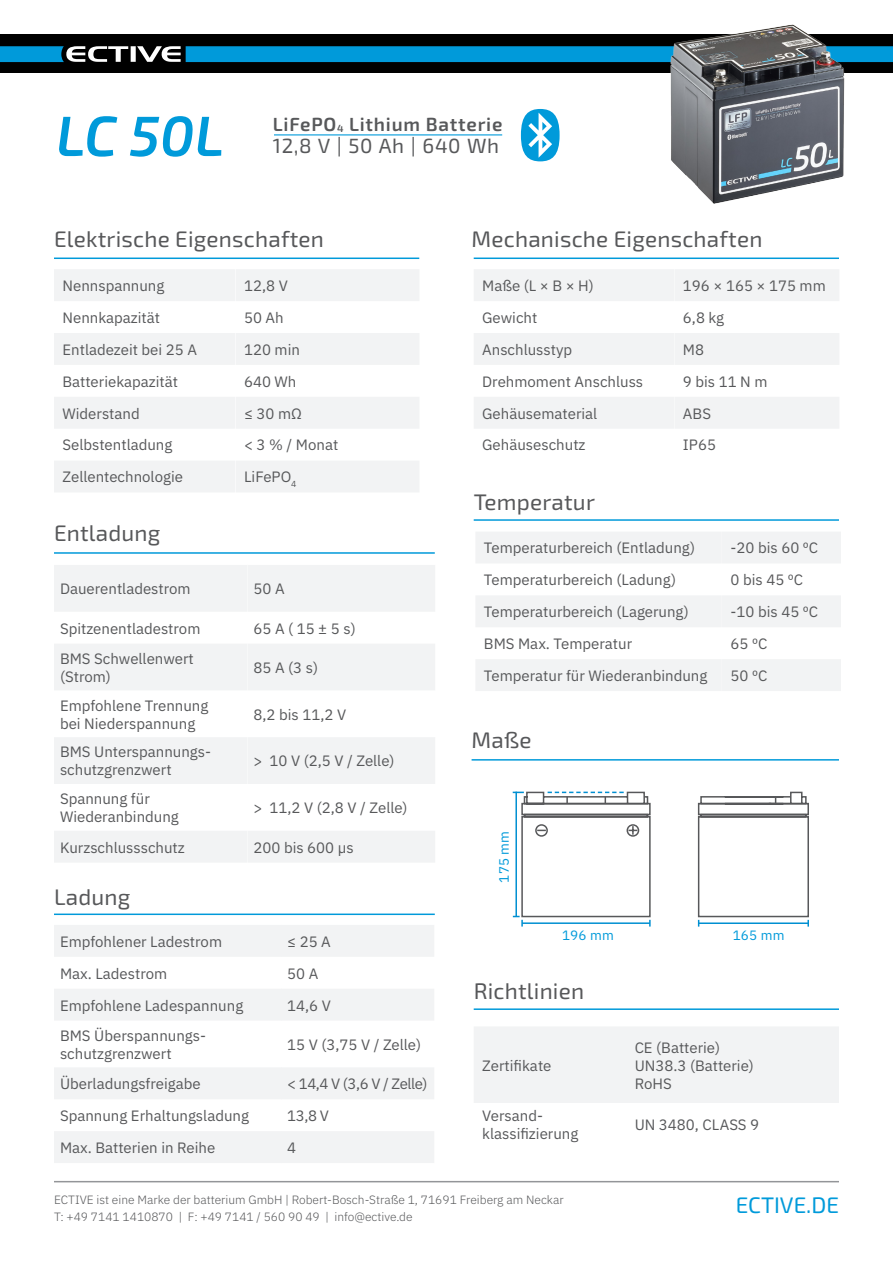
<style>
.page{position:relative;width:893px;height:1263px;background:#fff}
.page>*{position:absolute;margin:0;border:0;box-sizing:border-box;transform-origin:0 0}
.t1{font:italic 600 56.7px "Exo 2";color:#009ada}
.t2{font:22.5px "Exo 2";letter-spacing:.01em;color:#57585a}
.t3{font:22.5px "Exo 2";color:#009ada}
.t4{font:20.55px "Exo 2";letter-spacing:.03em;color:#57585a}
.t5{font:600 19.05px "Exo 2";letter-spacing:.04em;color:#57585a}
.t6{font:15px/32px "IBM Plex Sans";color:#57585a}
.t7{font:13.5px "IBM Plex Sans";letter-spacing:.01em;color:#009ada}
.t8{font:300 12px/16.5px "IBM Plex Sans";color:#57585a}
.s1{font-size:10.35px}
</style>
<div class="page">
<div style="left:0;top:35px;width:893px;height:38px;background:#000"></div>
<svg style="left:0;top:46px;width:181px;height:16px"></svg>
<div style="left:186px;top:46px;width:707px;height:16px;background:#009ada"></div>
<hr style="left:54px;top:1181px;width:785px;height:1px;background:#939598">
<hr style="left:54px;top:258px;width:365px;height:1px;background:#009ada">
<hr style="left:54px;top:552px;width:381px;height:2px;background:#009ada">
<hr style="left:472px;top:759px;width:367px;height:2px;background:#009ada">
<hr style="left:54px;top:913px;width:381px;height:2px;background:#009ada">
<hr style="left:474px;top:519px;width:365px;height:2px;background:#009ada">
<hr style="left:474px;top:258px;width:365px;height:1px;background:#009ada">
<hr style="left:474px;top:1008px;width:365px;height:2px;background:#009ada">
<div style="left:474px;top:1027px;width:365px;height:76px;background:#f2f3f4"></div>
<svg style="left:54px;top:925px;width:227px;height:238px;fill:#f2f3f4"></svg>
<svg style="left:54px;top:565px;width:193px;height:297px;fill:#f2f3f4"></svg>
<svg style="left:521px;top:109px;width:39px;height:52px"></svg>
<svg style="left:54px;top:269px;width:365px;height:223px"></svg>
<svg style="left:474px;top:269px;width:365px;height:159px"></svg>
<svg style="left:476px;top:532px;width:365px;height:159px"></svg>
<svg style="left:281px;top:925px;width:153px;height:238px"></svg>
<svg style="left:248px;top:565px;width:187px;height:297px;fill:#f2f3f4"></svg>
<hr style="left:274px;top:134px;width:228px;height:1px;background:#009ada">
<img style="left:668px;top:25px;width:179px;height:178px">
<svg style="left:513px;top:791px;width:138px;height:135px"></svg>
<svg style="left:697px;top:791px;width:112px;height:136px"></svg>
<p class="t1" style="left:56px;top:102px;width:170px">LC 50L</p>
<p class="t5" style="left:273px;top:113px;width:231px">LiFePO<span class="s1">4</span> Lithium Batterie</p>
<p class="t4" style="left:273px;top:134px;width:228px">12,8 V | 50 Ah | 640 Wh</p>
<h2 class="t2" style="left:54px;top:226px;width:271px">Elektrische Eigenschaften</h2>
<h2 class="t2" style="left:472px;top:226px;width:292px">Mechanische Eigenschaften</h2>
<p class="t6" style="left:63px;top:268px;width:136px">Nennspannung<br>Nennkapazität<br>Entladezeit bei 25 A<br>Batteriekapazität<br>Widerstand<br>Selbstentladung<br>Zellentechnologie</p>
<p class="t6" style="left:482px;top:268px;width:163px">Maße (L × B × H)<br>Gewicht<br>Anschlusstyp<br>Drehmoment Anschluss<br>Gehäusematerial<br>Gehäuseschutz</p>
<p class="t6" style="left:244px;top:268px;width:45px">12,8 V</p>
<p class="t6" style="left:244px;top:300px;width:41px">50 Ah</p>
<p class="t6" style="left:244px;top:332px;width:57px">120 min</p>
<p class="t6" style="left:244px;top:364px;width:54px">640 Wh</p>
<p class="t6" style="left:244px;top:396px;width:59px">≤ 30 mΩ</p>
<p class="t6" style="left:244px;top:428px;width:96px">&lt; 3 % / Monat</p>
<p class="t6" style="left:244px;top:460px;width:54px">LiFePO<sub>4</sub></p>
<h2 class="t2" style="left:474px;top:488px;width:123px">Temperatur</h2>
<p class="t6" style="left:683px;top:268px;width:144px">196 × 165 × 175 mm</p>
<p class="t6" style="left:683px;top:300px;width:43px">6,8 kg</p>
<p class="t6" style="left:683px;top:332px;width:23px">M8</p>
<p class="t6" style="left:683px;top:364px;width:86px">9 bis 11 N m</p>
<p class="t6" style="left:683px;top:396px;width:30px">ABS</p>
<p class="t6" style="left:683px;top:428px;width:35px">IP65</p>
<h2 class="t2" style="left:54px;top:520px;width:108px">Entladung</h2>
<p class="t6" style="left:60px;top:572px;width:132px">Dauerentladestrom</p>
<p class="t6" style="left:60px;top:612px;width:142px;line-height:30.3px">Spitzenentladestrom<br>BMS Schwellenwert</p>
<p class="t6" style="left:60px;top:661px;width:150px;line-height:28.8px">(Strom)<br>Empfohlene Trennung</p>
<p class="t6" style="left:60px;top:708px;width:153px;line-height:28.8px">bei Niederspannung<br>BMS Unterspannungs-</p>
<p class="t6" style="left:60px;top:754px;width:113px;line-height:28.8px">schutzgrenzwert<br>Spannung für</p>
<p class="t6" style="left:60px;top:800px;width:126px;line-height:30.3px">Wiederanbindung<br>Kurzschlussschutz</p>
<h2 class="t2" style="left:54px;top:884px;width:78px">Ladung</h2>
<p class="t6" style="left:253px;top:572px;width:33px">50 A</p>
<p class="t6" style="left:253px;top:611px;width:104px">65 A ( 15 ± 5 s)</p>
<p class="t6" style="left:253px;top:650px;width:66px">85 A (3 s)</p>
<p class="t6" style="left:253px;top:697px;width:94px">8,2 bis 11,2 V</p>
<p class="t6" style="left:253px;top:744px;width:143px">&gt; 10 V (2,5 V / Zelle)</p>
<p class="t6" style="left:253px;top:791px;width:156px">&gt; 11,2 V (2,8 V / Zelle)</p>
<p class="t6" style="left:253px;top:830px;width:102px">200 bis 600 μs</p>
<p class="t6" style="left:60px;top:924px;width:185px">Empfohlener Ladestrom<br>Max. Ladestrom<br>Empfohlene Ladespannung</p>
<p class="t6" style="left:60px;top:1025px;width:147px;line-height:18px">BMS Überspannungs&shy;schutzgrenzwert</p>
<p class="t6" style="left:60px;top:1067px;width:191px">Überladungsfreigabe<br>Spannung Erhaltungsladung<br>Max. Batterien in Reihe</p>
<p class="t6" style="left:287px;top:924px;width:45px">≤ 25 A</p>
<p class="t6" style="left:287px;top:956px;width:33px">50 A</p>
<p class="t6" style="left:287px;top:988px;width:45px">14,6 V</p>
<p class="t6" style="left:287px;top:1027px;width:136px">15 V (3,75 V / Zelle)</p>
<p class="t6" style="left:287px;top:1067px;width:142px">&lt; 14,4 V (3,6 V / Zelle)</p>
<p class="t6" style="left:287px;top:1098px;width:43px">13,8 V</p>
<p class="t6" style="left:287px;top:1130px;width:10px">4</p>
<p class="t6" style="left:484px;top:531px;width:225px">Temperaturbereich (Entladung)<br>Temperaturbereich (Ladung)<br>Temperaturbereich (Lagerung)<br>BMS Max. Temperatur<br>Temperatur für Wiederanbindung</p>
<h2 class="t2" style="left:472px;top:727px;width:62px">Maße</h2>
<p class="t6" style="left:730px;top:531px;width:89px">-20 bis 60 ºC</p>
<p class="t6" style="left:730px;top:563px;width:74px">0 bis 45 ºC</p>
<p class="t6" style="left:730px;top:595px;width:89px">-10 bis 45 ºC</p>
<p class="t6" style="left:730px;top:626px;width:38px">65 ºC</p>
<p class="t6" style="left:730px;top:658px;width:38px">50 ºC</p>
<p class="t7" style="left:494px;top:882px;width:53px;rotate:-90deg">175 mm</p>
<p class="t7" style="left:562px;top:925px;width:53px">196 mm</p>
<h2 class="t2" style="left:474px;top:978px;width:112px">Richtlinien</h2>
<p class="t7" style="left:733px;top:925px;width:53px">165 mm</p>
<p class="t6" style="left:482px;top:1048px;width:71px">Zertifikate</p>
<p class="t6" style="left:635px;top:1037px;width:121px;line-height:18px">CE (Batterie)<br>UN38.3 (Batterie)<br>RoHS</p>
<p class="t6" style="left:482px;top:1105px;width:98px;line-height:18px">Versand&shy;klassifizierung</p>
<p class="t6" style="left:635px;top:1107px;width:126px">UN 3480, CLASS 9</p>
<p class="t8" style="left:54px;top:1191px;width:511px">ECTIVE ist eine Marke der batterium GmbH | Robert-Bosch-Straße 1, 71691 Freiberg am Neckar<br>T: +49 7141 1410870 | F: +49 7141 / 560 90 49 | info@ective.de</p>
<h2 class="t3" style="left:736px;top:1192px;width:105px">ECTIVE.DE</h2>
</div>
